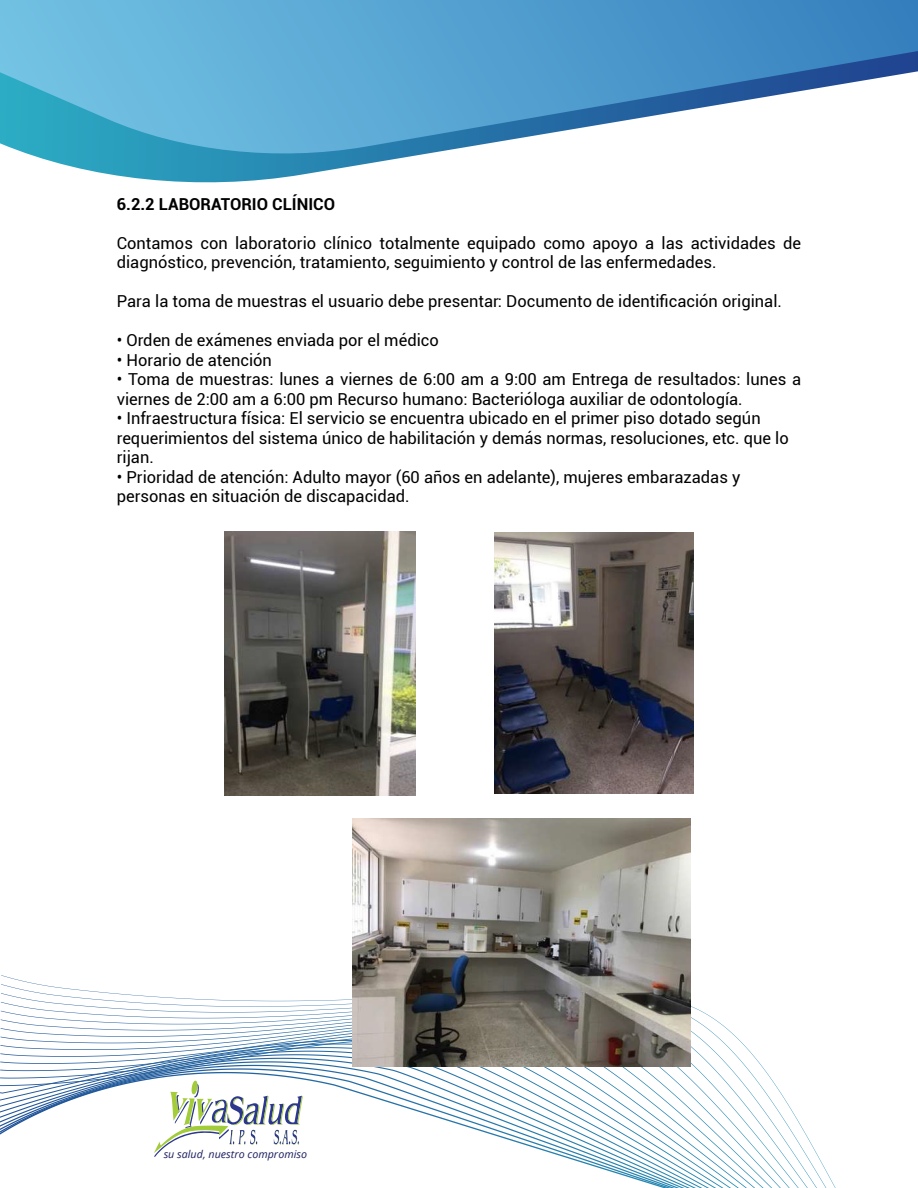
<style>
.page{position:relative;width:918px;height:1188px;background:#fff}
.page>*{position:absolute;margin:0;border:0;box-sizing:border-box;transform-origin:0 0}
.t1{font:16.5px/19.5px "Roboto";color:#000}
.t2{font:700 16.5px "Roboto";color:#000}
.t3{font:italic 10.65px "Noto Sans";color:#262965}
</style>
<div class="page">
<svg style="left:54px;top:162px;width:323px;height:21px"></svg>
<svg style="left:0;top:0;width:918px;height:162px"></svg>
<svg style="left:1px;top:975px;width:835px;height:213px"></svg>
<svg style="left:0;top:1002px;width:519px;height:155px"></svg>
<img style="left:352px;top:818px;width:339px;height:248px">
<img style="left:495px;top:532px;width:198px;height:262px">
<img style="left:225px;top:532px;width:191px;height:264px">
<p class="t2" style="left:117px;top:192px;width:220px">6.2.2 LABORATORIO CLÍNICO</p>
<p class="t1" style="left:117px;top:233px;width:686px">Contamos con laboratorio clínico totalmente equipado como apoyo a las actividades de diagnóstico, prevención, tratamiento, seguimiento y control de las enfermedades.</p>
<p class="t1" style="left:117px;top:291px;width:667px">Para la toma de muestras el usuario debe presentar: Documento de identificación original.</p>
<p class="t1" style="left:117px;top:330px;width:324px">• Orden de exámenes enviada por el médico</p>
<p class="t1" style="left:117px;top:350px;width:157px">• Horario de atención</p>
<p class="t1" style="left:117px;top:369px;width:686px">• Toma de muestras: lunes a viernes de 6:00 am a 9:00 am Entrega de resultados: lunes a viernes de 2:00 am a 6:00 pm Recurso humano: Bacterióloga auxiliar de odontología.</p>
<p class="t1" style="left:117px;top:408px;width:673px">• Infraestructura física: El servicio se encuentra ubicado en el primer piso dotado según requerimientos del sistema único de habilitación y demás normas, resoluciones, etc. que lo rijan.</p>
<p class="t1" style="left:117px;top:467px;width:625px">• Prioridad de atención: Adulto mayor (60 años en adelante), mujeres embarazadas y personas en situación de discapacidad.</p>
<p class="t3" style="left:164px;top:1146px;width:145px">su salud, nuestro compromiso</p>
</div>
